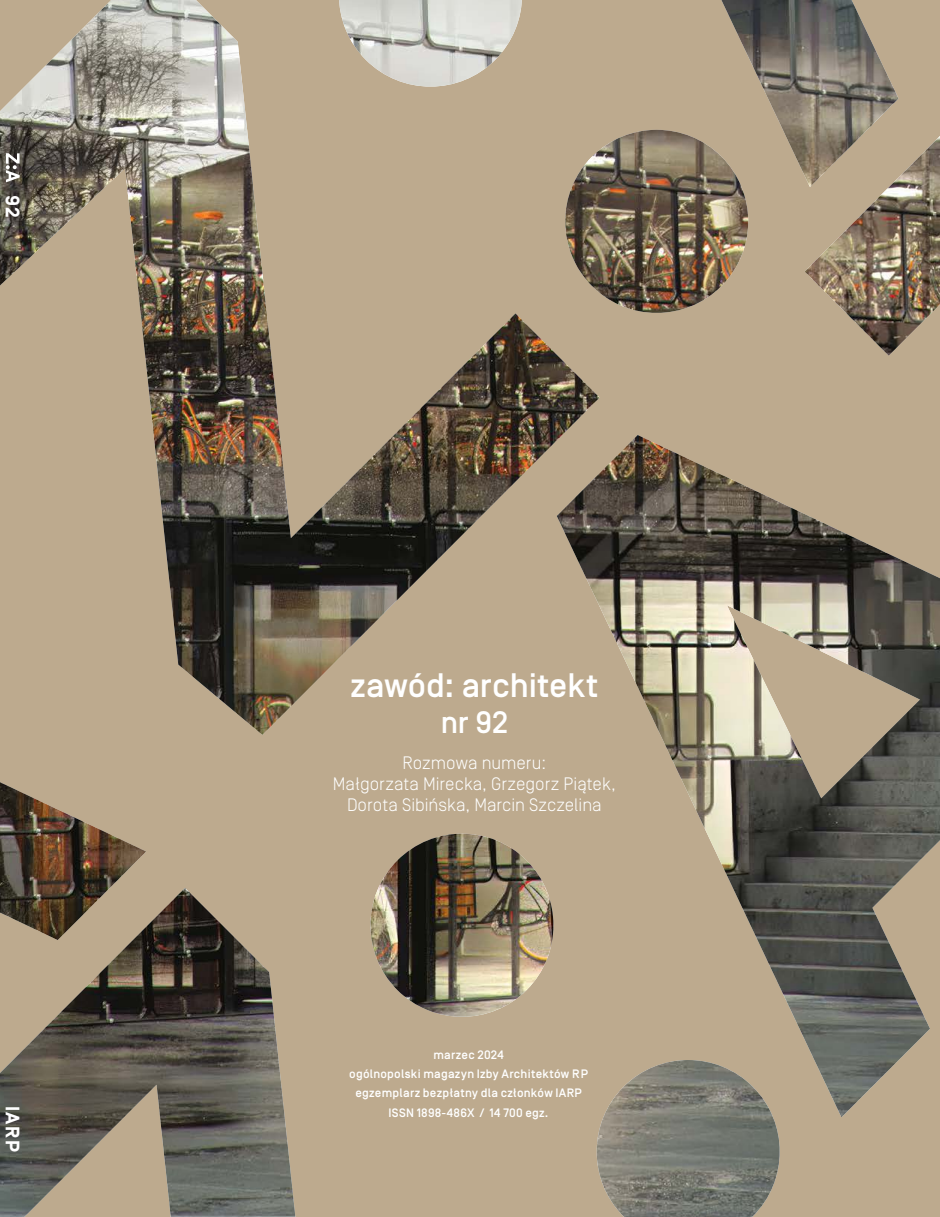
<style>
.page{position:relative;width:940px;height:1217px;background:#fff}
.page>*{position:absolute;margin:0;border:0;box-sizing:border-box;transform-origin:0 0}
.t1{font:500 33.9px "Simplon Norm";color:#fff}
.t2{font:500 30.9px "Simplon Norm";color:#fff}
.t3{font:700 19.5px "Simplon Norm";letter-spacing:.08em;color:#fff}
.t4{font:300 18px/21px "Simplon Norm";color:#fff;text-align:center}
.t5{font:500 12.15px/19px "Simplon Norm";letter-spacing:.02em;color:#fff;text-align:center}
</style>
<div class="page">
<img style="left:0;top:0;width:940px;height:1216px">
<svg style="left:6px;top:153px;width:14px;height:29px"></svg>
<h3 class="t3" style="left:23px;top:195px;width:25px;rotate:90deg">92</h3>
<h3 class="t3" style="left:23px;top:1105px;width:48px;rotate:90deg">IARP</h3>
<h1 class="t1" style="left:350px;top:667px;width:249px">zawód: architekt</h1>
<h2 class="t2" style="left:441px;top:705px;width:69px">nr 92</h2>
<h3 class="t4" style="left:333px;top:752px;width:284px">Rozmowa numeru:<br>Małgorzata Mirecka, Grzegorz Piątek,<br>Dorota Sibińska, Marcin Szczelina</h3>
<p class="t5" style="left:349px;top:1045px;width:240px">marzec 2024<br>ogólnopolski magazyn Izby Architektów RP egzemplarz bezpłatny dla członków IARP<br>ISSN 1898-486X / 14 700 egz.</p>
</div>
